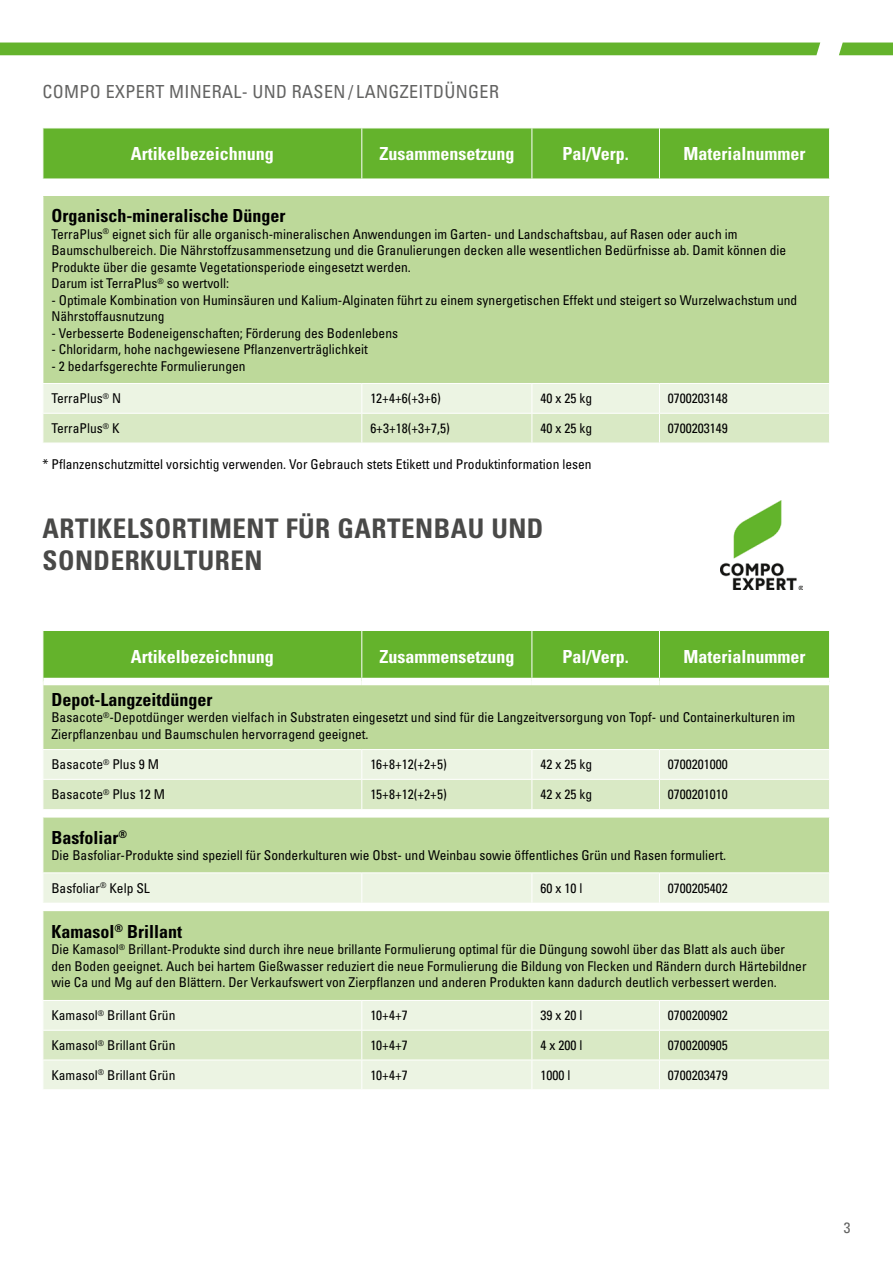
<style>
.page{position:relative;width:893px;height:1263px;background:#fff}
.page>*{position:absolute;margin:0;border:0;box-sizing:border-box;transform-origin:0 0}
.t1{font:700 condensed 27px/32.4px "Univers LT Std";letter-spacing:.02em;color:#494948}
.t2{font:700 condensed 18px "Univers LT Std";color:#fff}
.t3{font:700 condensed 18px "Univers LT Std";color:#000}
.t4{font:condensed 18px "Univers LT Std";letter-spacing:.02em;color:#636362}
.t5{font:condensed 15px "Univers LT Std";color:#636362}
.t6{font:condensed 13.5px/16.5px "Univers LT Std";color:#000}
</style>
<div class="page">
<div style="left:0;top:43px;width:893px;height:12px;background:#64b32c"></div>
<div style="left:44px;top:129px;width:785px;height:50px;background:#64b32c"></div>
<div style="left:43px;top:196px;width:787px;height:187px;background:#bdd99a"></div>
<hr style="left:361px;top:128px;width:1px;height:51px;background:#fff">
<hr style="left:531px;top:128px;width:1px;height:51px;background:#fff">
<hr style="left:659px;top:128px;width:1px;height:51px;background:#fff">
<hr style="left:43px;top:196px;width:1px;height:187px;background:#fff">
<hr style="left:829px;top:196px;width:1px;height:187px;background:#fff">
<svg style="left:43px;top:383px;width:786px;height:60px;background:#e3efd5"></svg>
<div style="left:44px;top:631px;width:785px;height:47px;background:#64b32c"></div>
<div style="left:44px;top:685px;width:785px;height:64px;background:#bdd99a"></div>
<div style="left:44px;top:750px;width:785px;height:339px;background:#ecf4e3"></div>
<svg style="left:44px;top:780px;width:785px;height:279px;background:#d0e4b8"></svg>
<hr style="left:531px;top:631px;width:1px;height:47px;background:#fff">
<svg style="left:531px;top:750px;width:1px;height:59px"></svg>
<hr style="left:531px;top:873px;width:1px;height:30px;background:#fff">
<hr style="left:43px;top:1030px;width:319px;height:1px;background:#fff">
<hr style="left:362px;top:1030px;width:170px;height:1px;background:#fff">
<hr style="left:532px;top:1030px;width:127px;height:1px;background:#fff">
<hr style="left:659px;top:1030px;width:171px;height:1px;background:#fff">
<svg style="left:531px;top:1001px;width:1px;height:88px"></svg>
<svg style="left:659px;top:1001px;width:1px;height:88px"></svg>
<hr style="left:361px;top:631px;width:1px;height:47px;background:#fff">
<hr style="left:659px;top:631px;width:1px;height:47px;background:#fff">
<hr style="left:43px;top:1059px;width:319px;height:1px;background:#fff">
<hr style="left:362px;top:1059px;width:170px;height:1px;background:#fff">
<hr style="left:532px;top:1059px;width:127px;height:1px;background:#fff">
<hr style="left:659px;top:1059px;width:171px;height:1px;background:#fff">
<svg style="left:43px;top:750px;width:1px;height:59px"></svg>
<hr style="left:362px;top:1000px;width:170px;height:1px;background:#fff">
<hr style="left:532px;top:1000px;width:127px;height:1px;background:#fff">
<hr style="left:659px;top:1000px;width:171px;height:1px;background:#fff">
<hr style="left:43px;top:779px;width:319px;height:1px;background:#fff">
<hr style="left:362px;top:779px;width:170px;height:1px;background:#fff">
<hr style="left:532px;top:779px;width:127px;height:1px;background:#fff">
<hr style="left:659px;top:779px;width:171px;height:1px;background:#fff">
<svg style="left:659px;top:750px;width:1px;height:59px"></svg>
<hr style="left:43px;top:872px;width:319px;height:1px;background:#fff">
<hr style="left:362px;top:872px;width:170px;height:1px;background:#fff">
<hr style="left:532px;top:872px;width:127px;height:1px;background:#fff">
<hr style="left:659px;top:872px;width:171px;height:1px;background:#fff">
<hr style="left:659px;top:873px;width:1px;height:30px;background:#fff">
<svg style="left:361px;top:750px;width:1px;height:59px"></svg>
<hr style="left:361px;top:873px;width:1px;height:30px;background:#fff">
<hr style="left:43px;top:1000px;width:319px;height:1px;background:#fff">
<svg style="left:43px;top:1001px;width:1px;height:88px"></svg>
<svg style="left:361px;top:1001px;width:1px;height:88px"></svg>
<img style="left:720px;top:500px;width:83px;height:89px">
<h2 class="t4" style="left:43px;top:80px;width:458px">COMPO EXPERT MINERAL- UND RASEN/ LANGZEITDÜNGER</h2>
<h2 class="t2" style="left:131px;top:143px;width:145px">Artikelbezeichnung</h2>
<h2 class="t2" style="left:379px;top:143px;width:136px">Zusammensetzung</h2>
<h2 class="t2" style="left:562px;top:143px;width:68px">Pal/Verp.</h2>
<h2 class="t2" style="left:683px;top:143px;width:123px">Materialnummer</h2>
<h2 class="t3" style="left:51px;top:205px;width:235px">Organisch-mineralische Dünger</h2>
<p class="t6" style="left:51px;top:225px;width:736px">TerraPlus<sup>®</sup> eignet sich für alle organisch-mineralischen Anwendungen im Garten- und Landschaftsbau, auf Rasen oder auch im Baumschulbereich. Die Nährstoffzusammensetzung und die Granulierungen decken alle wesentlichen Bedürfnisse ab. Damit können die Produkte über die gesamte Vegetationsperiode eingesetzt werden.<br>Darum ist TerraPlus<sup>®</sup> so wertvoll:</p>
<p class="t6" style="left:51px;top:291px;width:747px">- Optimale Kombination von Huminsäuren und Kalium-Alginaten führt zu einem synergetischen Effekt und steigert so Wurzelwachstum und<br>Nährstoffausnutzung</p>
<p class="t6" style="left:51px;top:324px;width:348px">- Verbesserte Bodeneigenschaften; Förderung des Bodenlebens</p>
<p class="t6" style="left:51px;top:341px;width:318px">- Chloridarm, hohe nachgewiesene Pflanzenverträglichkeit</p>
<p class="t6" style="left:51px;top:357px;width:196px">- 2 bedarfsgerechte Formulierungen</p>
<p class="t6" style="left:51px;top:390px;width:71px">TerraPlus<sup>®</sup> N</p>
<p class="t6" style="left:370px;top:390px;width:72px">12+4+6(+3+6)</p>
<p class="t6" style="left:540px;top:390px;width:53px">40 x 25 kg</p>
<p class="t6" style="left:668px;top:390px;width:61px">0700203148</p>
<p class="t6" style="left:51px;top:420px;width:70px">TerraPlus<sup>®</sup> K</p>
<p class="t6" style="left:370px;top:420px;width:81px">6+3+18(+3+7,5)</p>
<p class="t6" style="left:540px;top:420px;width:53px">40 x 25 kg</p>
<p class="t6" style="left:668px;top:420px;width:61px">0700203149</p>
<p class="t6" style="left:43px;top:456px;width:551px">* Pflanzenschutzmittel vorsichtig verwenden. Vor Gebrauch stets Etikett und Produktinformation lesen</p>
<h1 class="t1" style="left:43px;top:512px;width:502px">ARTIKELSORTIMENT FÜR GARTENBAU UND<br>SONDERKULTUREN</h1>
<h2 class="t2" style="left:131px;top:645px;width:145px">Artikelbezeichnung</h2>
<h2 class="t2" style="left:379px;top:645px;width:136px">Zusammensetzung</h2>
<h2 class="t2" style="left:562px;top:645px;width:68px">Pal/Verp.</h2>
<h2 class="t2" style="left:683px;top:645px;width:123px">Materialnummer</h2>
<h2 class="t3" style="left:51px;top:688px;width:162px">Depot-Langzeitdünger</h2>
<p class="t6" style="left:51px;top:709px;width:745px">Basacote<sup>®</sup>-Depotdünger werden vielfach in Substraten eingesetzt und sind für die Langzeitversorgung von Topf- und Containerkulturen im<br>Zierpflanzenbau und Baumschulen hervorragend geeignet.</p>
<p class="t6" style="left:51px;top:756px;width:109px">Basacote<sup>®</sup> Plus 9 M</p>
<p class="t6" style="left:370px;top:756px;width:78px">16+8+12(+2+5)</p>
<p class="t6" style="left:540px;top:756px;width:53px">42 x 25 kg</p>
<p class="t6" style="left:668px;top:756px;width:61px">0700201000</p>
<p class="t6" style="left:51px;top:786px;width:115px">Basacote<sup>®</sup> Plus 12 M</p>
<p class="t6" style="left:370px;top:786px;width:78px">15+8+12(+2+5)</p>
<p class="t6" style="left:540px;top:786px;width:53px">42 x 25 kg</p>
<p class="t6" style="left:668px;top:786px;width:61px">0700201010</p>
<h2 class="t3" style="left:51px;top:826px;width:77px">Basfoliar<sup>®</sup></h2>
<p class="t6" style="left:51px;top:847px;width:676px">Die Basfoliar-Produkte sind speziell für Sonderkulturen wie Obst- und Weinbau sowie öffentliches Grün und Rasen formuliert.</p>
<p class="t6" style="left:51px;top:879px;width:100px">Basfoliar<sup>®</sup> Kelp SL</p>
<p class="t6" style="left:540px;top:879px;width:43px">60 x 10 l</p>
<p class="t6" style="left:668px;top:879px;width:61px">0700205402</p>
<h2 class="t3" style="left:51px;top:920px;width:132px">Kamasol<sup>®</sup> Brillant</h2>
<p class="t6" style="left:51px;top:941px;width:757px">Die Kamasol<sup>®</sup> Brillant-Produkte sind durch ihre neue brillante Formulierung optimal für die Düngung sowohl über das Blatt als auch über den Boden geeignet. Auch bei hartem Gießwasser reduziert die neue Formulierung die Bildung von Flecken und Rändern durch Härtebildner wie Ca und Mg auf den Blättern. Der Verkaufswert von Zierpflanzen und anderen Produkten kann dadurch deutlich verbessert werden.</p>
<p class="t6" style="left:51px;top:1007px;width:126px">Kamasol<sup>®</sup> Brillant Grün</p>
<p class="t6" style="left:370px;top:1007px;width:39px">10+4+7</p>
<p class="t6" style="left:540px;top:1007px;width:43px">39 x 20 l</p>
<p class="t6" style="left:668px;top:1007px;width:61px">0700200902</p>
<p class="t6" style="left:51px;top:1037px;width:126px">Kamasol<sup>®</sup> Brillant Grün</p>
<p class="t6" style="left:370px;top:1037px;width:39px">10+4+7</p>
<p class="t6" style="left:540px;top:1037px;width:43px">4 x 200 l</p>
<p class="t6" style="left:668px;top:1037px;width:61px">0700200905</p>
<p class="t6" style="left:51px;top:1066px;width:126px">Kamasol<sup>®</sup> Brillant Grün</p>
<p class="t6" style="left:370px;top:1066px;width:39px">10+4+7</p>
<p class="t6" style="left:540px;top:1066px;width:31px">1000 l</p>
<p class="t6" style="left:668px;top:1066px;width:61px">0700203479</p>
<p class="t5" style="left:844px;top:1218px;width:8px">3</p>
</div>
